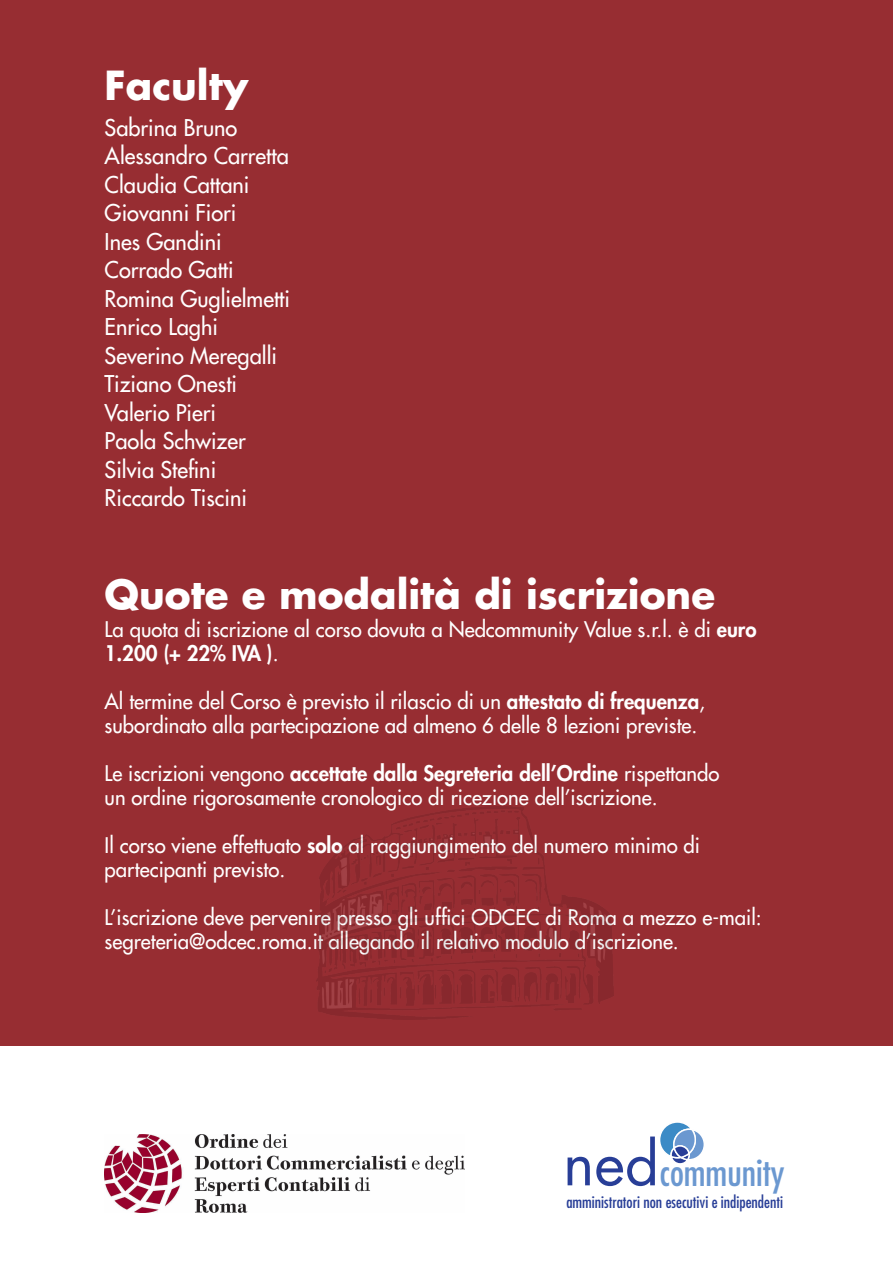
<style>
.page{position:relative;width:893px;height:1263px;background:#fff}
.page>*{position:absolute;margin:0;border:0;box-sizing:border-box;transform-origin:0 0}
.t1{font:59.1px "Futura Std";color:#283e97}
.t2{font:700 39px "Futura Std";color:#fff}
.t3{font:condensed 36.9px "Futura Std";color:#6b98d0}
.t4{font:500 22.5px/28.5px "Futura Std";color:#fff}
.t5{font:500 21px/24px "Futura Std";color:#fff}
.t6{font:800 19.5px "Futura Std";color:#fff;scale:.92 1}
.t7{font:condensed 16.35px "Futura Std";color:#283e97}
.s1{font-weight:800}
</style>
<div class="page">
<div style="left:0;top:0;width:893px;height:1046px;background:#972d32"></div>
<img style="left:105px;top:1135px;width:360px;height:77px">
<svg style="left:660px;top:1122px;width:44px;height:42px"></svg>
<img style="left:316px;top:806px;width:298px;height:213px">
<h2 class="t2" style="left:105px;top:59px;width:145px">Faculty</h2>
<p class="t4" style="left:105px;top:113px;width:187px">Sabrina Bruno<br>Alessandro Carretta<br>Claudia Cattani<br>Giovanni Fiori<br>Ines Gandini<br>Corrado Gatti<br>Romina Guglielmetti<br>Enrico Laghi<br>Severino Meregalli<br>Tiziano Onesti<br>Valerio Pieri<br>Paola Schwizer<br>Silvia Stefini<br>Riccardo Tiscini</p>
<h2 class="t2" style="left:105px;top:568px;width:612px">Quote e modalità di iscrizione</h2>
<p class="t5" style="left:105px;top:618px;width:653px">La quota di iscrizione al corso dovuta a Nedcommunity Value s.r.l. è di <span class="s1">euro<br>1.200 (+ 22% IVA )</span>.</p>
<p class="t5" style="left:105px;top:690px;width:602px">Al termine del Corso è previsto il rilascio di un <span class="s1">attestato di frequenza</span>, subordinato alla partecipazione ad almeno 6 delle 8 lezioni previste.</p>
<p class="t5" style="left:105px;top:762px;width:616px">Le iscrizioni vengono <span class="s1">accettate dalla Segreteria dell’Ordine</span> rispettando un ordine rigorosamente cronologico di ricezione dell’iscrizione.</p>
<p class="t5" style="left:105px;top:834px;width:597px">Il corso viene effettuato <span class="s1">solo</span> al raggiungimento del numero minimo di partecipanti previsto.</p>
<p class="t5" style="left:105px;top:906px;width:659px">L’iscrizione deve pervenire presso gli uffici ODCEC di Roma a mezzo e-mail: segreteria@odcec.roma.it allegando il relativo modulo d’iscrizione.</p>
<p class="t6" style="left:307px;top:752px;width:277px">mailto:segreteria@odcec.roma.it</p>
<h1 class="t1" style="left:563px;top:1126px;width:98px">ned</h1>
<h3 class="t3" style="left:660px;top:1150px;width:126px">community</h3>
<p class="t7" style="left:566px;top:1192px;width:218px">amministratori non esecutivi e indipendenti</p>
</div>
